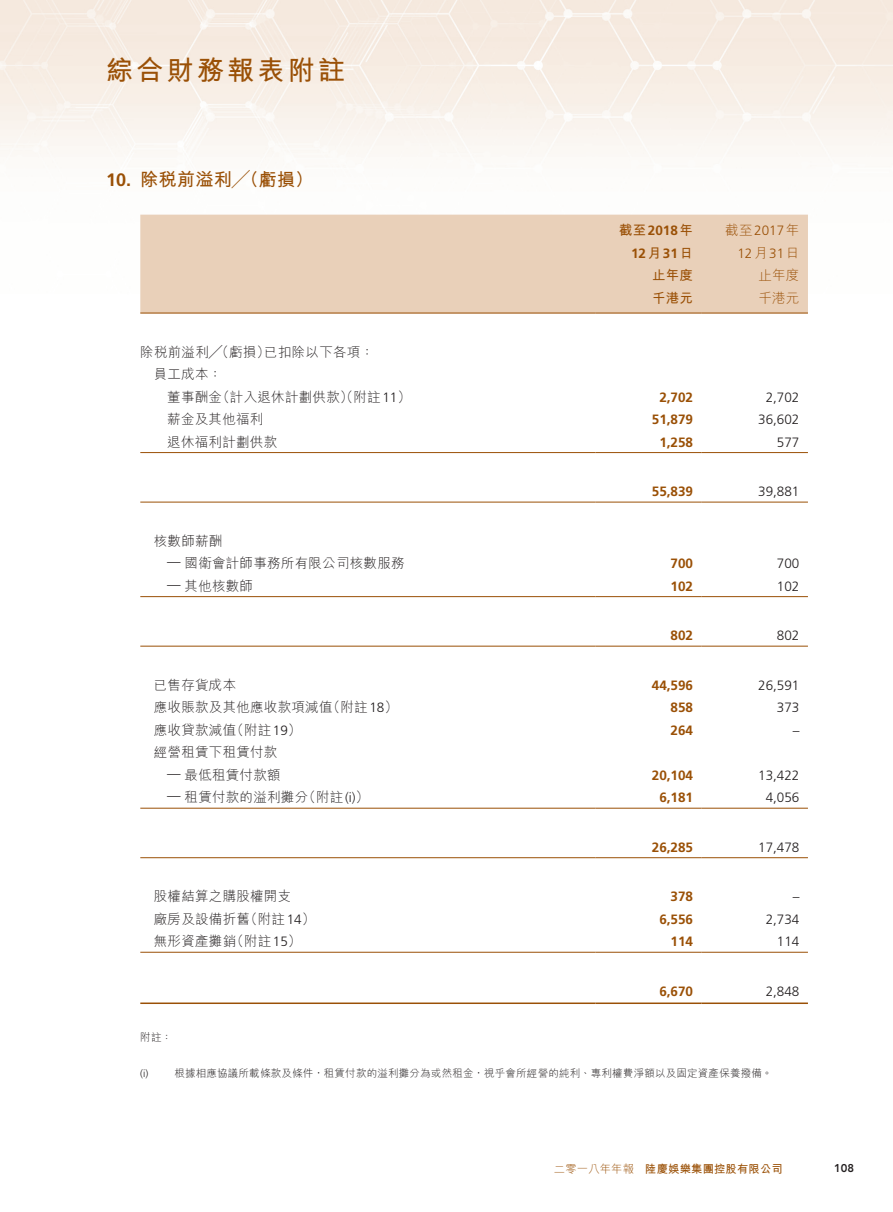
<style>
.page{position:relative;width:893px;height:1212px;background:#fff}
.page>*{position:absolute;margin:0;border:0;box-sizing:border-box;transform-origin:0 0}
.t1{font:700 27px "M Hei HK";letter-spacing:.12em;color:#9a5006}
._01_H1{font:700 18px "M Hei HK";letter-spacing:.02em;color:#9a5006}
._01_H1-2{font:700 18px "Frutiger LT Std";color:#9a5006}
._50_Table_txt{font:300 13.5px "M Hei HK";letter-spacing:.02em;color:#231f20}
._50_Table_txt-2{font:700 13.5px "Frutiger LT Std";color:#9a5006}
._50_Table_txt-3{font:300 13.5px "Frutiger LT Std";color:#231f20}
._50_Table_txt-4{font:300 13.5px "Frutiger LT Std";color:#9a5006}
._50_Table_txt-5{font:300 13.5px "M Hei HK";letter-spacing:.02em;color:#9a5006}
._50_Table_txt-6{font:700 13.5px "M Hei HK";letter-spacing:.02em;color:#9a5006}
.t2{font:700 11.25px "M Hei HK";letter-spacing:.02em;color:#9a5006}
.t3{font:300 11.25px "M Hei HK";letter-spacing:.02em;color:#9a5006}
.t4{font:800 11.25px "Avenir LT Std";color:#231f20}
._06_Notes{font:300 10.5px "M Hei HK";letter-spacing:.02em;color:#231f20}
._06_Notes-2{font:300 10.5px "Frutiger LT Std";color:#231f20}
.s1{font-family:"M Hei HK"}
.s2{font-family:"Frutiger LT Std"}
</style>
<div class="page">
<img style="left:0;top:0;width:893px;height:952px">
<div style="left:140px;top:215px;width:668px;height:98px;background:#e9d0b9"></div>
<hr style="left:140px;top:313px;width:455px;height:1px;background:#9a5006">
<hr style="left:595px;top:313px;width:107px;height:1px;background:#9a5006">
<hr style="left:702px;top:313px;width:106px;height:1px;background:#9a5006">
<hr style="left:140px;top:452px;width:455px;height:1px;background:#9a5006">
<hr style="left:595px;top:452px;width:107px;height:1px;background:#9a5006">
<hr style="left:702px;top:452px;width:106px;height:1px;background:#9a5006">
<hr style="left:140px;top:502px;width:455px;height:1px;background:#9a5006">
<hr style="left:595px;top:502px;width:107px;height:1px;background:#9a5006">
<hr style="left:702px;top:502px;width:106px;height:1px;background:#9a5006">
<hr style="left:140px;top:596px;width:455px;height:1px;background:#9a5006">
<hr style="left:595px;top:596px;width:107px;height:1px;background:#9a5006">
<hr style="left:702px;top:596px;width:106px;height:1px;background:#9a5006">
<hr style="left:140px;top:646px;width:455px;height:1px;background:#9a5006">
<hr style="left:595px;top:646px;width:107px;height:1px;background:#9a5006">
<hr style="left:702px;top:646px;width:106px;height:1px;background:#9a5006">
<hr style="left:140px;top:808px;width:455px;height:1px;background:#9a5006">
<hr style="left:595px;top:808px;width:107px;height:1px;background:#9a5006">
<hr style="left:702px;top:808px;width:106px;height:1px;background:#9a5006">
<hr style="left:140px;top:857px;width:455px;height:1px;background:#9a5006">
<hr style="left:595px;top:857px;width:107px;height:1px;background:#9a5006">
<hr style="left:702px;top:857px;width:106px;height:1px;background:#9a5006">
<hr style="left:140px;top:952px;width:455px;height:1px;background:#9a5006">
<hr style="left:595px;top:952px;width:107px;height:1px;background:#9a5006">
<hr style="left:702px;top:952px;width:106px;height:1px;background:#9a5006">
<hr style="left:140px;top:1002px;width:455px;height:2px;background:#9a5006">
<hr style="left:595px;top:1002px;width:107px;height:2px;background:#9a5006">
<hr style="left:702px;top:1002px;width:106px;height:2px;background:#9a5006">
<h1 class="t1" style="left:106px;top:51px;width:240px">綜合財務報表附註</h1>
<p class="_01_H1-2" style="left:106px;top:169px;width:27px">10.</p>
<p class="_01_H1" style="left:140px;top:166px;width:174px">除稅前溢利╱（虧損(</p>
<p class="_50_Table_txt-2" style="left:619px;top:223px;width:76px"><span class="s1">截至</span>2018<span class="s1">年</span></p>
<p class="_50_Table_txt-4" style="left:725px;top:223px;width:76px"><span class="s1">截至</span> 2017<span class="s1">年</span></p>
<p class="_50_Table_txt-2" style="left:631px;top:245px;width:64px">12<span class="s1">月</span>31<span class="s1">日</span></p>
<p class="_50_Table_txt-4" style="left:737px;top:246px;width:64px">12<span class="s1">月</span>31<span class="s1">日</span></p>
<p class="_50_Table_txt-6" style="left:652px;top:266px;width:43px">止年度</p>
<p class="_50_Table_txt-5" style="left:758px;top:269px;width:43px">止年度</p>
<p class="_50_Table_txt-6" style="left:652px;top:288px;width:43px">千港元</p>
<p class="_50_Table_txt-5" style="left:758px;top:291px;width:43px">千港元</p>
<p class="_50_Table_txt" style="left:140px;top:345px;width:131px">除稅前溢利╱（虧損）</p>
<p class="_50_Table_txt" style="left:154px;top:367px;width:70px">員工成本：</p>
<p class="_50_Table_txt" style="left:264px;top:345px;width:111px">已扣除以下各項：</p>
<p class="_50_Table_txt" style="left:216px;top:390px;width:196px">（計入退休計劃供款）（附註<span class="s2">11</span>(</p>
<p class="_50_Table_txt" style="left:167px;top:390px;width:56px">董事酬金</p>
<p class="_50_Table_txt-2" style="left:659px;top:389px;width:35px">2,702</p>
<p class="_50_Table_txt-3" style="left:766px;top:389px;width:35px">2,702</p>
<p class="_50_Table_txt" style="left:167px;top:412px;width:98px">薪金及其他福利</p>
<p class="_50_Table_txt-2" style="left:652px;top:412px;width:43px">51,879</p>
<p class="_50_Table_txt-3" style="left:758px;top:412px;width:43px">36,602</p>
<p class="_50_Table_txt" style="left:167px;top:435px;width:111px">退休福利計劃供款</p>
<p class="_50_Table_txt-2" style="left:659px;top:434px;width:35px">1,258</p>
<p class="_50_Table_txt-3" style="left:777px;top:434px;width:24px">577</p>
<p class="_50_Table_txt-2" style="left:652px;top:484px;width:43px">55,839</p>
<p class="_50_Table_txt-3" style="left:758px;top:484px;width:43px">39,881</p>
<p class="_50_Table_txt" style="left:154px;top:534px;width:70px">核數師薪酬</p>
<p class="_50_Table_txt" style="left:185px;top:556px;width:222px">國衛會計師事務所有限公司核數服務</p>
<p class="_50_Table_txt-3" style="left:167px;top:554px;width:15px">—</p>
<p class="_50_Table_txt-2" style="left:671px;top:556px;width:24px">700</p>
<p class="_50_Table_txt-3" style="left:777px;top:556px;width:24px">700</p>
<p class="_50_Table_txt" style="left:185px;top:579px;width:70px">其他核數師</p>
<p class="_50_Table_txt-3" style="left:167px;top:576px;width:15px">—</p>
<p class="_50_Table_txt-2" style="left:671px;top:578px;width:24px">102</p>
<p class="_50_Table_txt-3" style="left:777px;top:578px;width:24px">102</p>
<p class="_50_Table_txt-2" style="left:671px;top:628px;width:24px">802</p>
<p class="_50_Table_txt-3" style="left:777px;top:628px;width:24px">802</p>
<p class="_50_Table_txt" style="left:154px;top:678px;width:84px">已售存貨成本</p>
<p class="_50_Table_txt-2" style="left:652px;top:677px;width:43px">44,596</p>
<p class="_50_Table_txt-3" style="left:758px;top:677px;width:43px">26,591</p>
<p class="_50_Table_txt" style="left:327px;top:700px;width:72px">（附註<span class="s2">18</span>(</p>
<p class="_50_Table_txt" style="left:154px;top:700px;width:180px">應收賬款及其他應收款項減值</p>
<p class="_50_Table_txt-2" style="left:671px;top:700px;width:24px">858</p>
<p class="_50_Table_txt-3" style="left:777px;top:700px;width:24px">373</p>
<p class="_50_Table_txt" style="left:154px;top:723px;width:84px">應收貸款減值</p>
<p class="_50_Table_txt" style="left:154px;top:745px;width:125px">經營租賃下租賃付款</p>
<p class="_50_Table_txt" style="left:230px;top:723px;width:72px">（附註<span class="s2">19</span>(</p>
<p class="_50_Table_txt-2" style="left:671px;top:722px;width:24px">264</p>
<p class="_50_Table_txt-3" style="left:793px;top:722px;width:8px">–</p>
<p class="_50_Table_txt" style="left:185px;top:768px;width:98px">最低租賃付款額</p>
<p class="_50_Table_txt-3" style="left:167px;top:765px;width:15px">—</p>
<p class="_50_Table_txt-2" style="left:652px;top:767px;width:43px">20,104</p>
<p class="_50_Table_txt-3" style="left:758px;top:767px;width:43px">13,422</p>
<p class="_50_Table_txt" style="left:185px;top:790px;width:125px">租賃付款的溢利攤分</p>
<p class="_50_Table_txt" style="left:303px;top:790px;width:68px">（附註 (<span class="s2">(i(</span></p>
<p class="_50_Table_txt-3" style="left:167px;top:788px;width:15px">—</p>
<p class="_50_Table_txt-2" style="left:659px;top:790px;width:35px">6,181</p>
<p class="_50_Table_txt-3" style="left:766px;top:790px;width:35px">4,056</p>
<p class="_50_Table_txt-2" style="left:652px;top:839px;width:43px">26,285</p>
<p class="_50_Table_txt-3" style="left:758px;top:839px;width:43px">17,478</p>
<p class="_50_Table_txt" style="left:154px;top:889px;width:139px">股權結算之購股權開支</p>
<p class="_50_Table_txt-2" style="left:671px;top:889px;width:24px">378</p>
<p class="_50_Table_txt-3" style="left:793px;top:889px;width:8px">–</p>
<p class="_50_Table_txt" style="left:244px;top:912px;width:72px">（附註<span class="s2">14</span>(</p>
<p class="_50_Table_txt" style="left:154px;top:912px;width:98px">廠房及設備折舊</p>
<p class="_50_Table_txt-2" style="left:659px;top:911px;width:35px">6,556</p>
<p class="_50_Table_txt-3" style="left:766px;top:911px;width:35px">2,734</p>
<p class="_50_Table_txt" style="left:230px;top:934px;width:72px">（附註<span class="s2">15</span>(</p>
<p class="_50_Table_txt" style="left:154px;top:934px;width:84px">無形資產攤銷</p>
<p class="_50_Table_txt-2" style="left:671px;top:934px;width:24px">114</p>
<p class="_50_Table_txt-3" style="left:777px;top:934px;width:24px">114</p>
<p class="_50_Table_txt-2" style="left:659px;top:983px;width:35px">6,670</p>
<p class="_50_Table_txt-3" style="left:766px;top:983px;width:35px">2,848</p>
<p class="_06_Notes" style="left:140px;top:1032px;width:33px">附註：</p>
<p class="_06_Notes-2" style="left:140px;top:1067px;width:10px">)i(</p>
<p class="_06_Notes" style="left:174px;top:1068px;width:600px">根據相應協議所載條款及條件，租賃付款的溢利攤分為或然租金，視乎會所經營的純利、專利權費淨額以及固定資產保養撥備。</p>
<p class="t3" style="left:554px;top:1163px;width:82px">二零一八年年報</p>
<p class="t2" style="left:645px;top:1161px;width:139px">陸慶娛樂集團控股有限公司</p>
<p class="t4" style="left:834px;top:1162px;width:21px">108</p>
</div>
